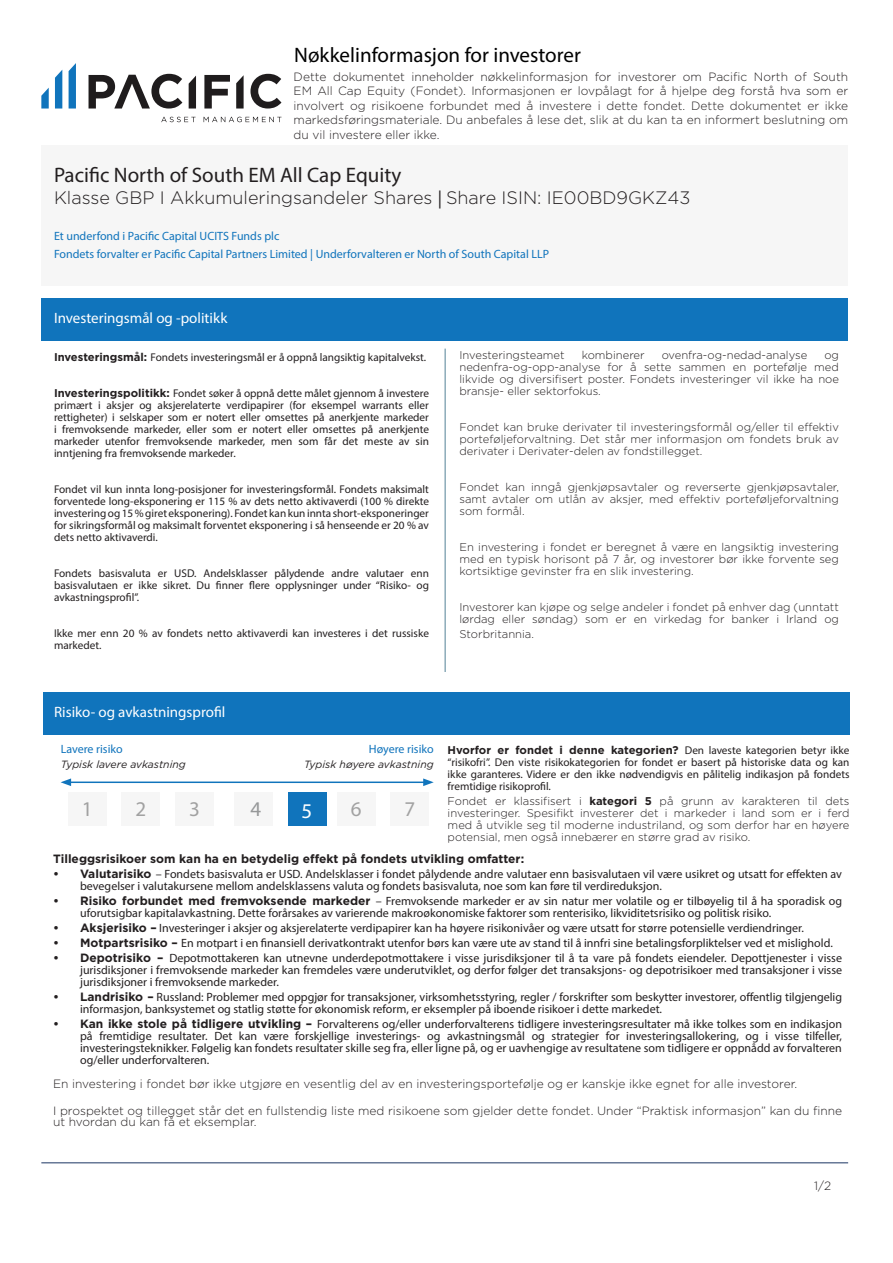
<style>
.page{position:relative;width:893px;height:1263px;background:#fff}
.page>*{position:absolute;margin:0;border:0;box-sizing:border-box;transform-origin:0 0}
.t1{font:21px "Myriad Pro";color:#231f20}
.t2{font:21px "Myriad Pro";color:#000}
.t3{font:21px "Myriad Pro";color:#a1a1a1}
.t4{font:21px "Myriad Pro";color:#969899}
.t5{font:21px "Myriad Pro";color:#fff}
.t6{font:300 18px "Gotham";color:#231f20}
.t7{font:15px "Myriad Pro";color:#fff}
.t8{font:12px/12px "Myriad Pro";color:#231f20}
.t9{font:300 12px/14.4px "Gotham";color:#231f20;text-align:justify}
.t10{font:12px/18px "Myriad Pro";color:#1074bc}
.t11{font:700 12px "Gotham";color:#231f20}
.t12{font:11.25px/12px "Myriad Pro";color:#231f20;text-align:justify}
.t13{font:300 11.25px/12px "Gotham";color:#231f20;text-align:justify}
.t14{font:700 11.25px "Gotham";color:#231f20}
.t15{font:italic 10.5px "Gotham";color:#231f20}
.s1{font-family:"Myriad Pro";font-weight:400}
.s2{font-family:"Gotham";font-weight:700}
.s3{font-weight:700}
</style>
<div class="page">
<div style="left:41px;top:298px;width:807px;height:42px;background:#1074bc"></div>
<div style="left:41px;top:145px;width:807px;height:141px;background:#f6f6f6"></div>
<div style="left:43px;top:692px;width:806px;height:42px;background:#1074bc"></div>
<div style="left:68px;top:792px;width:38px;height:34px;background:#f6f6f6"></div>
<div style="left:122px;top:792px;width:38px;height:34px;background:#f6f6f6"></div>
<div style="left:176px;top:792px;width:38px;height:34px;background:#f6f6f6"></div>
<div style="left:288px;top:792px;width:38px;height:34px;background:#1074bc"></div>
<div style="left:234px;top:792px;width:38px;height:34px;background:#f6f6f6"></div>
<div style="left:337px;top:792px;width:38px;height:34px;background:#f6f6f6"></div>
<div style="left:391px;top:792px;width:38px;height:34px;background:#f6f6f6"></div>
<hr style="left:69px;top:781px;width:356px;height:2px;background:#1074bc">
<svg style="left:61px;top:778px;width:10px;height:8px"></svg>
<svg style="left:423px;top:778px;width:11px;height:8px"></svg>
<hr style="left:41px;top:1162px;width:807px;height:1px;background:#1b3463">
<hr style="left:445px;top:349px;width:1px;height:323px;background:#528296">
<svg style="left:89px;top:74px;width:93px;height:35px"></svg>
<svg style="left:204px;top:75px;width:26px;height:34px"></svg>
<svg style="left:250px;top:74px;width:31px;height:35px"></svg>
<svg style="left:189px;top:76px;width:7px;height:33px"></svg>
<svg style="left:236px;top:75px;width:8px;height:34px"></svg>
<svg style="left:69px;top:63px;width:7px;height:46px"></svg>
<svg style="left:41px;top:88px;width:8px;height:21px"></svg>
<svg style="left:55px;top:70px;width:7px;height:39px"></svg>
<svg style="left:161px;top:117px;width:35px;height:5px"></svg>
<svg style="left:204px;top:117px;width:77px;height:5px"></svg>
<h1 class="t2" style="left:294px;top:42px;width:288px">Nøkkelinformasjon for investorer</h1>
<p class="t9" style="left:294px;top:69px;width:556px">Dette dokumentet inneholder nøkkelinformasjon for investorer om Pacific North of South EM All Cap Equity (Fondet). Informasjonen er lovpålagt for å hjelpe deg forstå hva som er involvert og risikoene forbundet med å investere i dette fondet. Dette dokumentet er ikke markedsføringsmateriale. Du anbefales å lese det, slik at du kan ta en informert beslutning om du vil investere eller ikke.</p>
<h1 class="t1" style="left:54px;top:162px;width:349px">Pacific North of South EM All Cap Equity</h1>
<h2 class="t6" style="left:54px;top:187px;width:638px">Klasse GBP I Akkumuleringsandeler Shares <span class="s1">|</span> Share ISIN: IE00BD9GKZ43</h2>
<p class="t10" style="left:54px;top:226px;width:497px">Et underfond i Pacific Capital UCITS Funds plc<br>Fondets forvalter er Pacific Capital Partners Limited | Underforvalteren er North of South Capital LLP</p>
<p class="t7" style="left:54px;top:309px;width:175px">Investeringsmål og -politikk</p>
<p class="t12" style="left:54px;top:351px;width:374px"><span class="s2">Investeringsmål:</span> Fondets investeringsmål er å oppnå langsiktig kapitalvekst.</p>
<p class="t12" style="left:54px;top:387px;width:376px"><span class="s2">Investeringspolitikk:</span> Fondet søker å oppnå dette målet gjennom å investere primært i aksjer og aksjerelaterte verdipapirer (for eksempel warrants eller rettigheter) i selskaper som er notert eller omsettes på anerkjente markeder i fremvoksende markeder, eller som er notert eller omsettes på anerkjente markeder utenfor fremvoksende markeder, men som får det meste av sin inntjening fra fremvoksende markeder.</p>
<p class="t12" style="left:54px;top:483px;width:376px">Fondet vil kun innta long-posisjoner for investeringsformål. Fondets maksimalt forventede long-eksponering er 115 % av dets netto aktivaverdi (100 % direkte investering og 15 % giret eksponering). Fondet kan kun innta short-eksponeringer for sikringsformål og maksimalt forventet eksponering i så henseende er 20 % av dets netto aktivaverdi.</p>
<p class="t12" style="left:54px;top:567px;width:376px">Fondets basisvaluta er USD. Andelsklasser pålydende andre valutaer enn basisvalutaen er ikke sikret. Du finner flere opplysninger under “Risiko- og avkastningsprofil”.</p>
<p class="t12" style="left:54px;top:627px;width:376px">Ikke mer enn 20 % av fondets netto aktivaverdi kan investeres i det russiske markedet.</p>
<p class="t13" style="left:459px;top:349px;width:107px">Investeringsteamet</p>
<p class="t13" style="left:582px;top:349px;width:64px">kombinerer</p>
<p class="t13" style="left:662px;top:349px;width:147px">ovenfra-og-nedad-analyse</p>
<p class="t13" style="left:459px;top:349px;width:381px;text-indent:365px">og nedenfra-og-opp-analyse for å sette sammen en portefølje med likvide og diversifisert poster. Fondets investeringer vil ikke ha noe bransje- eller sektorfokus.</p>
<p class="t13" style="left:459px;top:421px;width:381px">Fondet kan bruke derivater til investeringsformål og/eller til effektiv porteføljeforvaltning. Det står mer informasjon om fondets bruk av derivater i Derivater-delen av fondstillegget.</p>
<p class="t13" style="left:459px;top:481px;width:381px">Fondet kan inngå gjenkjøpsavtaler og reverserte gjenkjøpsavtaler, samt avtaler om utlån av aksjer, med effektiv porteføljeforvaltning som formål.</p>
<p class="t13" style="left:459px;top:541px;width:381px">En investering i fondet er beregnet å være en langsiktig investering med en typisk horisont på 7 år, og investorer bør ikke forvente seg kortsiktige gevinster fra en slik investering.</p>
<p class="t13" style="left:459px;top:601px;width:381px">Investorer kan kjøpe og selge andeler i fondet på enhver dag (unntatt lørdag eller søndag) som er en virkedag for banker i Irland og</p>
<p class="t13" style="left:459px;top:628px;width:76px">Storbritannia.</p>
<p class="t7" style="left:54px;top:703px;width:173px">Risiko- og avkastningsprofil</p>
<p class="t10" style="left:61px;top:739px;width:63px">Lavere risiko</p>
<p class="t10" style="left:369px;top:739px;width:66px">Høyere risiko</p>
<p class="t15" style="left:61px;top:758px;width:126px">Typisk lavere avkastning</p>
<p class="t15" style="left:304px;top:759px;width:131px">Typisk høyere avkastning</p>
<h1 class="t3" style="left:82px;top:796px;width:12px">1</h1>
<h1 class="t3" style="left:135px;top:796px;width:12px">2</h1>
<h1 class="t3" style="left:189px;top:796px;width:12px">3</h1>
<h1 class="t4" style="left:250px;top:796px;width:12px">4</h1>
<h1 class="t5" style="left:302px;top:798px;width:12px">5</h1>
<h1 class="t3" style="left:351px;top:796px;width:12px">6</h1>
<h1 class="t3" style="left:404px;top:796px;width:12px">7</h1>
<p class="t14" style="left:448px;top:743px;width:403px">Hvorfor er fondet i denne kategorien? <span class="s1">Den laveste kategorien betyr ikke</span></p>
<p class="t12" style="left:448px;top:756px;width:403px">“risikofri”. Den viste risikokategorien for fondet er basert på historiske data og kan ikke garanteres. Videre er den ikke nødvendigvis en pålitelig indikasjon på fondets fremtidige risikoprofil.</p>
<p class="t13" style="left:448px;top:795px;width:403px">Fondet er klassifisert i <span class="s3">kategori 5</span> på grunn av karakteren til dets investeringer. Spesifikt investerer det i markeder i land som er i ferd med å utvikle seg til moderne industriland, og som derfor har en høyere potensial, men også innebærer en større grad av risiko.</p>
<p class="t11" style="left:53px;top:852px;width:473px">Tilleggsrisikoer som kan ha en betydelig effekt på fondets utvikling omfatter:</p>
<p class="t8" style="left:80px;top:868px;width:763px;text-indent:-27px"><span class="s2">• Valutarisiko</span> – Fondets basisvaluta er USD. Andelsklasser i fondet pålydende andre valutaer enn basisvalutaen vil være usikret og utsatt for effekten av bevegelser i valutakursene mellom andelsklassens valuta og fondets basisvaluta, noe som kan føre til verdireduksjon.</p>
<p class="t8" style="left:80px;top:895px;width:763px;text-indent:-27px"><span class="s2">• Risiko forbundet med fremvoksende markeder</span> – Fremvoksende markeder er av sin natur mer volatile og er tilbøyelig til å ha sporadisk og uforutsigbar kapitalavkastning. Dette forårsakes av varierende makroøkonomiske faktorer som renterisiko, likviditetsrisiko og politisk risiko.</p>
<p class="t8" style="left:53px;top:922px;width:752px"><span class="s2">• Aksjerisiko –</span> Investeringer i aksjer og aksjerelaterte verdipapirer kan ha høyere risikonivåer og være utsatt for større potensielle verdiendringer.</p>
<p class="t8" style="left:53px;top:937px;width:781px"><span class="s2">• Motpartsrisiko –</span> En motpart i en finansiell derivatkontrakt utenfor børs kan være ute av stand til å innfri sine betalingsforpliktelser ved et mislighold.</p>
<p class="t8" style="left:80px;top:952px;width:763px;text-align:justify;text-indent:-27px"><span class="s2">• Depotrisiko –</span> Depotmottakeren kan utnevne underdepotmottakere i visse jurisdiksjoner til å ta vare på fondets eiendeler. Depottjenester i visse jurisdiksjoner i fremvoksende markeder kan fremdeles være underutviklet, og derfor følger det transaksjons- og depotrisikoer med transaksjoner i visse jurisdiksjoner i fremvoksende markeder.</p>
<p class="t8" style="left:80px;top:991px;width:763px;text-indent:-27px"><span class="s2">• Landrisiko –</span> Russland: Problemer med oppgjør for transaksjoner, virksomhetsstyring, regler / forskrifter som beskytter investorer, offentlig tilgjengelig informasjon, banksystemet og statlig støtte for økonomisk reform, er eksempler på iboende risikoer i dette markedet.</p>
<p class="t8" style="left:80px;top:1018px;width:763px;text-align:justify;text-indent:-27px"><span class="s2">• Kan ikke stole på tidligere utvikling –</span> Forvalterens og/eller underforvalterens tidligere investeringsresultater må ikke tolkes som en indikasjon på fremtidige resultater. Det kan være forskjellige investerings- og avkastningsmål og strategier for investeringsallokering, og i visse tilfeller, investeringsteknikker. Følgelig kan fondets resultater skille seg fra, eller ligne på, og er uavhengige av resultatene som tidligere er oppnådd av forvalteren og/eller underforvalteren.</p>
<p class="t9" style="left:53px;top:1077px;width:746px">En investering i fondet bør ikke utgjøre en vesentlig del av en investeringsportefølje og er kanskje ikke egnet for alle investorer.</p>
<p class="t9" style="left:53px;top:1105px;width:790px;line-height:10.5px">I prospektet og tillegget står det en fullstendig liste med risikoene som gjelder dette fondet. Under “Praktisk informasjon” kan du finne ut hvordan du kan få et eksemplar.</p>
<p class="t9" style="left:814px;top:1178px;width:18px">1/2</p>
</div>
